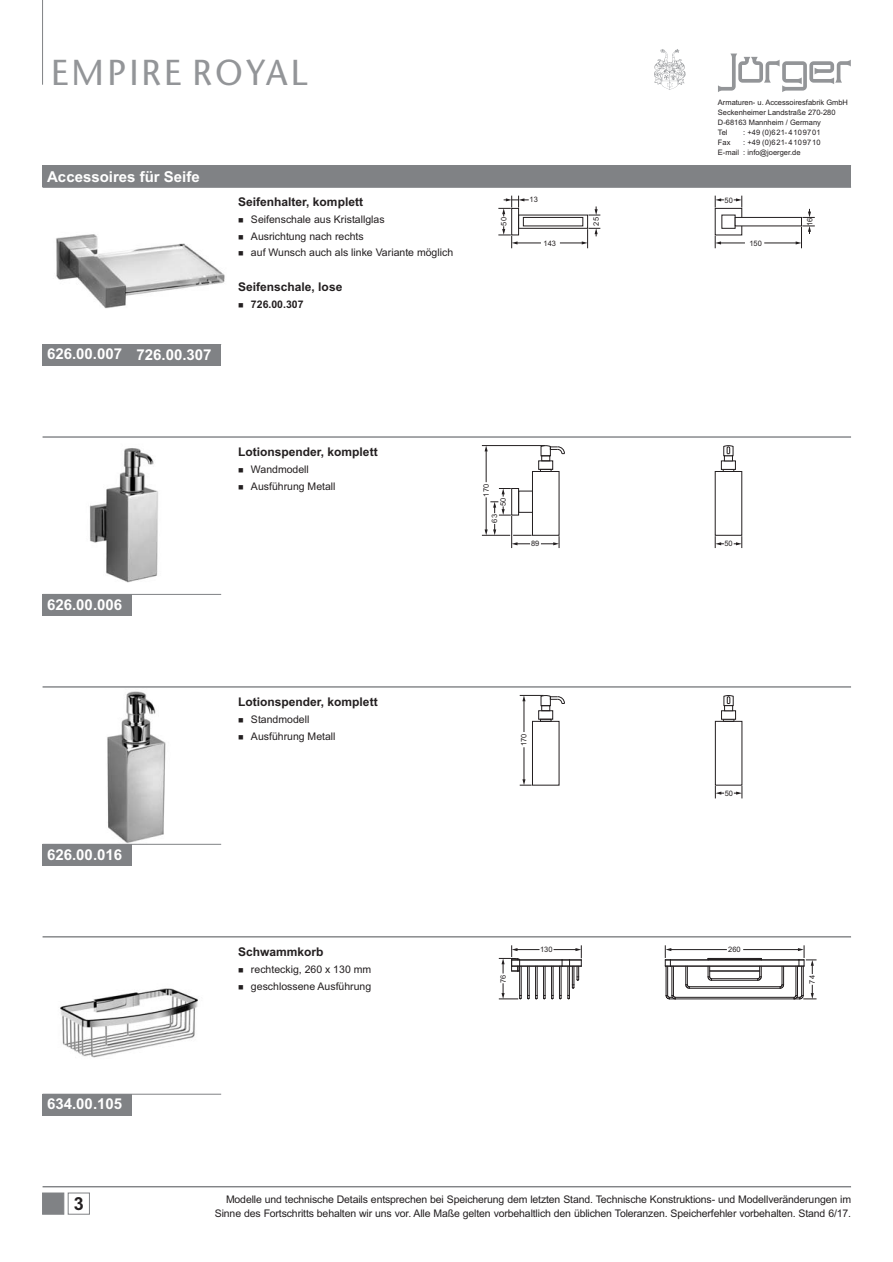
<style>
.page{position:relative;width:893px;height:1262px;background:#fff}
.page>*{position:absolute;margin:0;border:0;box-sizing:border-box;transform-origin:0 0}
.t1{font:36px "Stone Sans";letter-spacing:.07em;color:#939598}
.t2{font:700 18px "Arial";color:#231f20}
.t3{font:700 15px "Arial";color:#fff}
.t4{font:700 12px "Arial";color:#231f20}
.t5{font:10.5px/16.4px "Arial";letter-spacing:-.015em;color:#231f20}
.t6{font:700 10.5px "Arial";color:#231f20}
.t7{font:7.5px/10.1px "Arial";color:#231f20}
.t8{font:7.35px "Arial";color:#231f20}
</style>
<div class="page">
<img style="left:56px;top:234px;width:169px;height:75px">
<img style="left:89px;top:448px;width:69px;height:135px">
<img style="left:95px;top:687px;width:82px;height:157px">
<img style="left:60px;top:988px;width:138px;height:70px">
<hr style="left:43px;top:936px;width:808px;height:1px;background:#808285">
<hr style="left:43px;top:1093px;width:178px;height:1px;background:#808285">
<div style="left:43px;top:1094px;width:89px;height:21px;background:#808285"></div>
<div style="left:42px;top:344px;width:179px;height:22px;background:#808285"></div>
<div style="left:43px;top:594px;width:89px;height:21px;background:#808285"></div>
<div style="left:43px;top:844px;width:89px;height:21px;background:#808285"></div>
<hr style="left:43px;top:186px;width:808px;height:2px;background:#808285">
<hr style="left:43px;top:165px;width:808px;height:1px;background:#939598">
<hr style="left:43px;top:436px;width:808px;height:2px;background:#808285">
<hr style="left:43px;top:686px;width:808px;height:1px;background:#808285">
<hr style="left:42px;top:0;width:1px;height:85px;background:#808285">
<hr style="left:43px;top:594px;width:178px;height:1px;background:#808285">
<hr style="left:43px;top:844px;width:178px;height:1px;background:#808285">
<div style="left:43px;top:166px;width:808px;height:21px;background:#808285"></div>
<hr style="left:43px;top:1186px;width:808px;height:1px;background:#808285">
<svg style="left:540px;top:719px;width:11px;height:2px"></svg>
<div style="left:541px;top:705px;width:9px;height:6px;border:1px solid #231f20"></div>
<div style="left:538px;top:710px;width:15px;height:9px;border:1px solid #231f20"></div>
<div style="left:532px;top:721px;width:27px;height:64px;border:1px solid #231f20"></div>
<svg style="left:723px;top:719px;width:11px;height:2px"></svg>
<div style="left:721px;top:710px;width:14px;height:9px;background:#fff;border:1px solid #231f20"></div>
<svg style="left:723px;top:695px;width:10px;height:16px"></svg>
<div style="left:715px;top:721px;width:27px;height:64px;border:1px solid #231f20"></div>
<svg style="left:540px;top:469px;width:11px;height:2px"></svg>
<div style="left:541px;top:455px;width:9px;height:6px;border:1px solid #231f20"></div>
<div style="left:538px;top:460px;width:15px;height:9px;border:1px solid #231f20"></div>
<svg style="left:540px;top:445px;width:25px;height:11px"></svg>
<div style="left:532px;top:471px;width:27px;height:64px;border:1px solid #231f20"></div>
<div style="left:511px;top:488px;width:8px;height:27px;border:1px solid #231f20"></div>
<svg style="left:723px;top:469px;width:11px;height:2px"></svg>
<svg style="left:723px;top:445px;width:10px;height:16px"></svg>
<div style="left:511px;top:208px;width:8px;height:27px;border:1px solid #231f20"></div>
<div style="left:523px;top:217px;width:60px;height:9px;border:1px solid #231f20"></div>
<svg style="left:715px;top:208px;width:27px;height:27px"></svg>
<div style="left:735px;top:217px;width:66px;height:9px;background:#fff;border:1px solid #231f20"></div>
<svg style="left:499px;top:945px;width:83px;height:54px"></svg>
<svg style="left:664px;top:945px;width:152px;height:54px"></svg>
<svg style="left:588px;top:206px;width:12px;height:10px"></svg>
<svg style="left:560px;top:228px;width:40px;height:20px"></svg>
<svg style="left:498px;top:226px;width:43px;height:22px"></svg>
<hr style="left:764px;top:243px;width:34px;height:1px;background:#231f20">
<svg style="left:715px;top:236px;width:30px;height:12px"></svg>
<svg style="left:715px;top:196px;width:9px;height:11px"></svg>
<svg style="left:733px;top:196px;width:9px;height:11px"></svg>
<svg style="left:802px;top:209px;width:12px;height:9px"></svg>
<svg style="left:795px;top:226px;width:19px;height:22px"></svg>
<hr style="left:523px;top:699px;width:1px;height:33px;background:#231f20">
<svg style="left:519px;top:695px;width:46px;height:11px"></svg>
<hr style="left:523px;top:747px;width:1px;height:34px;background:#231f20">
<svg style="left:519px;top:779px;width:12px;height:7px"></svg>
<svg style="left:715px;top:786px;width:9px;height:12px"></svg>
<svg style="left:733px;top:786px;width:9px;height:12px"></svg>
<hr style="left:482px;top:445px;width:63px;height:1px;background:#231f20">
<hr style="left:486px;top:449px;width:1px;height:33px;background:#231f20">
<svg style="left:484px;top:445px;width:3px;height:6px"></svg>
<hr style="left:486px;top:497px;width:1px;height:35px;background:#231f20">
<svg style="left:482px;top:524px;width:49px;height:12px"></svg>
<svg style="left:512px;top:542px;width:18px;height:3px"></svg>
<svg style="left:541px;top:536px;width:19px;height:12px"></svg>
<hr style="left:511px;top:516px;width:1px;height:32px;background:#231f20">
<svg style="left:490px;top:488px;width:21px;height:28px"></svg>
<svg style="left:715px;top:536px;width:9px;height:12px"></svg>
<svg style="left:733px;top:536px;width:9px;height:12px"></svg>
<svg style="left:498px;top:196px;width:30px;height:20px"></svg>
<img style="left:654px;top:49px;width:32px;height:41px">
<svg style="left:718px;top:54px;width:132px;height:38px"></svg>
<div style="left:42px;top:1192px;width:22px;height:22px;background:#808285;border:1px solid #808285"></div>
<div style="left:68px;top:1192px;width:22px;height:22px;border:1px solid #808285"></div>
<h1 class="t1" style="left:51px;top:58px;width:258px">EMPIRE ROYAL</h1>
<h3 class="t3" style="left:47px;top:171px;width:154px">Accessoires für Seife</h3>
<h3 class="t3" style="left:47px;top:349px;width:166px">626.00.007 726.00.307</h3>
<p class="t4" style="left:238px;top:198px;width:126px">Seifenhalter, komplett</p>
<p class="t5" style="left:251px;top:212px;width:204px">Seifenschale aus Kristallglas<br>Ausrichtung nach rechts<br>auf Wunsch auch als linke Variante möglich</p>
<p class="t4" style="left:238px;top:282px;width:106px">Seifenschale, lose</p>
<p class="t6" style="left:251px;top:300px;width:54px">726.00.307</p>
<p class="t7" style="left:529px;top:195px;width:10px">13</p>
<p class="t7" style="left:499px;top:226px;width:10px;rotate:-90deg">50</p>
<p class="t7" style="left:592px;top:226px;width:10px;rotate:-90deg">25</p>
<p class="t7" style="left:543px;top:239px;width:14px">143</p>
<p class="t7" style="left:718px;top:98px;width:132px">Armaturen- u. Accessoiresfabrik GmbH<br>Seckenheimer Landstraße 270-280<br>D-68163 Mannheim / Germany<br>Tel</p>
<p class="t7" style="left:743px;top:128px;width:79px">: +49 (0)621-4109701</p>
<p class="t7" style="left:718px;top:138px;width:104px;text-indent:25px">: +49 (0)621-4109710<br>E-mail : info@joerger.de</p>
<p class="t7" style="left:718px;top:138px;width:14px">Fax</p>
<p class="t7" style="left:724px;top:196px;width:10px">50</p>
<p class="t7" style="left:749px;top:239px;width:14px">150</p>
<p class="t7" style="left:805px;top:226px;width:10px;rotate:-90deg">16</p>
<h3 class="t3" style="left:47px;top:599px;width:77px">626.00.006</h3>
<h3 class="t3" style="left:47px;top:849px;width:77px">626.00.016</h3>
<p class="t4" style="left:238px;top:448px;width:141px">Lotionspender, komplett</p>
<p class="t5" style="left:251px;top:462px;width:86px">Wandmodell<br>Ausführung Metall</p>
<p class="t4" style="left:238px;top:697px;width:141px">Lotionspender, komplett</p>
<p class="t5" style="left:251px;top:712px;width:86px">Standmodell<br>Ausführung Metall</p>
<p class="t4" style="left:238px;top:947px;width:87px">Schwammkorb</p>
<p class="t5" style="left:251px;top:962px;width:122px">rechteckig, 260 x 130 mm geschlossene Ausführung</p>
<p class="t7" style="left:482px;top:496px;width:14px;rotate:-90deg">170</p>
<p class="t7" style="left:499px;top:506px;width:10px;rotate:-90deg">50</p>
<p class="t7" style="left:490px;top:522px;width:10px;rotate:-90deg">63</p>
<p class="t7" style="left:531px;top:539px;width:10px">89</p>
<p class="t7" style="left:724px;top:539px;width:10px">50</p>
<p class="t7" style="left:519px;top:746px;width:14px;rotate:-90deg">170</p>
<p class="t7" style="left:724px;top:789px;width:10px">50</p>
<p class="t8" style="left:500px;top:982px;width:10px;rotate:-90deg">76</p>
<p class="t7" style="left:540px;top:945px;width:14px">130</p>
<p class="t7" style="left:728px;top:945px;width:14px">260</p>
<p class="t7" style="left:808px;top:983px;width:10px;rotate:-90deg">74</p>
<h3 class="t3" style="left:47px;top:1098px;width:77px">634.00.105</h3>
<h2 class="t2" style="left:74px;top:1197px;width:12px">3</h2>
<p class="t5" style="left:215px;top:1192px;width:637px;line-height:14.1px;text-align:right">Modelle und technische Details entsprechen bei Speicherung dem letzten Stand. Technische Konstruktions- und Modellveränderungen im<br>Sinne des Fortschritts behalten wir uns vor. Alle Maße gelten vorbehaltlich den üblichen Toleranzen. Speicherfehler vorbehalten. Stand 6/17.</p>
</div>
